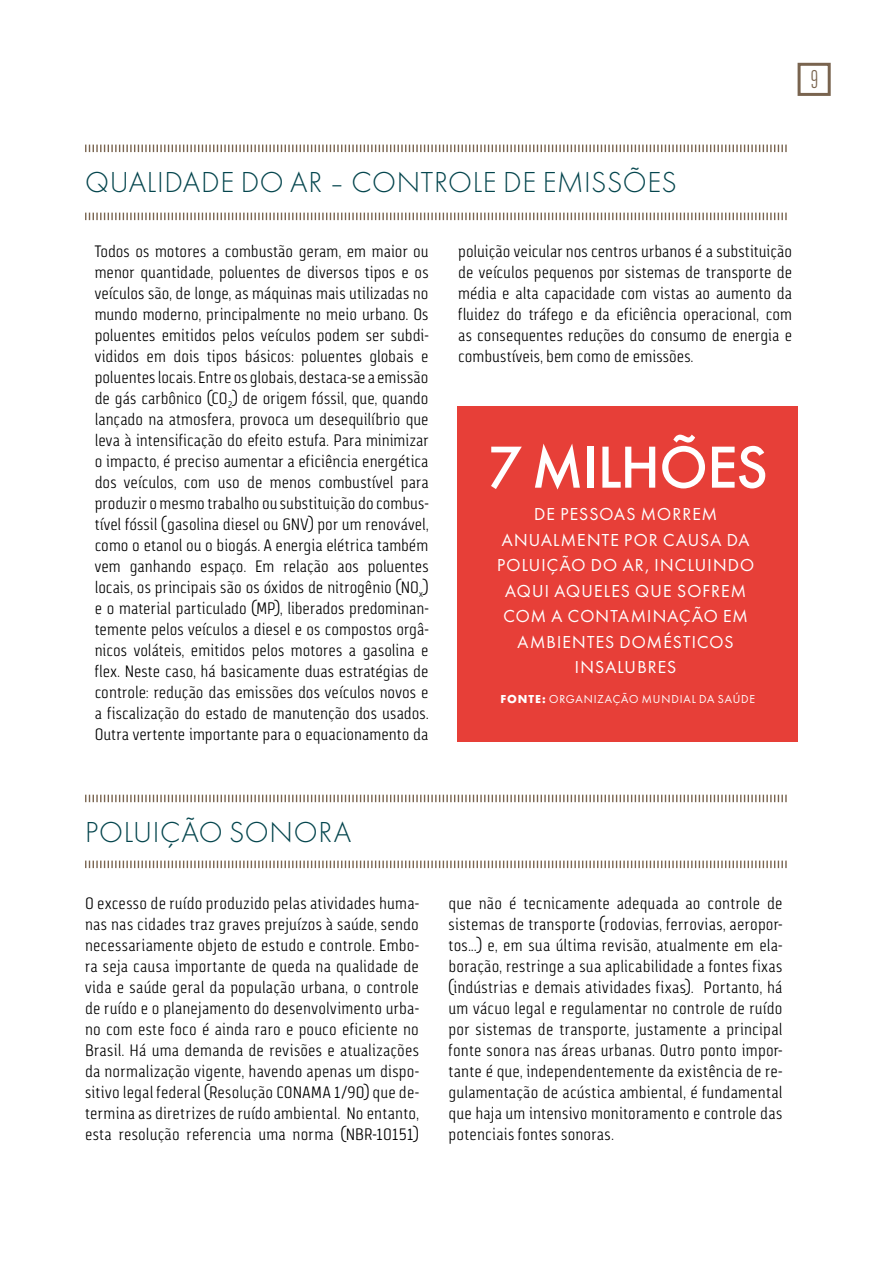
<style>
.page{position:relative;width:893px;height:1263px;background:#fff}
.page>*{position:absolute;margin:0;border:0;box-sizing:border-box;transform-origin:0 0}
.t1{font:500 61.5px "Futura";letter-spacing:-.02em;color:#fff}
.t2{font:300 30px "Futura";letter-spacing:.025em;color:#04454d}
.t3{font:300 22.5px "Titling Gothic FB Comp";color:#79644f}
.t4{font:18px/25.5px "Futura Boo";letter-spacing:.07em;color:#fff;text-align:center}
.Parágrafo_Base{font:300 16.5px/21px "Via Sans";letter-spacing:.01em;color:#000;text-align:justify}
.t5{font:12px "Futura Boo";letter-spacing:.075em;color:#fff}
.s1{font-family:"Futura";font-weight:700}
</style>
<div class="page">
<div style="left:798px;top:63px;width:33px;height:33px;border:3px solid #79644f"></div>
<div style="left:458px;top:406px;width:340px;height:335px;background:#e73f38"></div>
<svg style="left:85px;top:145px;width:702px;height:7px"></svg>
<svg style="left:85px;top:213px;width:702px;height:7px"></svg>
<svg style="left:85px;top:795px;width:702px;height:7px"></svg>
<svg style="left:85px;top:860px;width:702px;height:8px"></svg>
<h3 class="t3" style="left:811px;top:67px;width:8px">9</h3>
<p class="t2" style="left:85px;top:165px;width:593px">QUALIDADE DO AR – CONTROLE DE EMISSÕES</p>
<p class="Parágrafo_Base" style="left:95px;top:241px;width:335px">Todos os motores a combustão geram, em maior ou menor quantidade, poluentes de diversos tipos e os veículos são, de longe, as máquinas mais utilizadas no mundo moderno, principalmente no meio urbano. Os poluentes emitidos pelos veículos podem ser subdi&shy;vididos em dois tipos básicos: poluentes globais e poluentes locais. Entre os globais, destaca-se a emissão de gás carbônico (CO<sub>2</sub>) de origem fóssil, que, quando lançado na atmosfera, provoca um desequilíbrio que leva à intensificação do efeito estufa. Para minimizar o impacto, é preciso aumentar a eficiência energética dos veículos, com uso de menos combustível para produzir o mesmo trabalho ou substituição do combus&shy;tível fóssil (gasolina diesel ou GNV) por um renovável, como o etanol ou o biogás. A energia elétrica também vem ganhando espaço. Em relação aos poluentes locais, os principais são os óxidos de nitrogênio (NO<sub>x</sub>) e o material particulado (MP), liberados predominan&shy;temente pelos veículos a diesel e os compostos orgâ&shy;nicos voláteis, emitidos pelos motores a gasolina e flex. Neste caso, há basicamente duas estratégias de controle: redução das emissões dos veículos novos e a fiscalização do estado de manutenção dos usados.<br>Outra vertente importante para o equacionamento da</p>
<p class="Parágrafo_Base" style="left:458px;top:241px;width:335px">poluição veicular nos centros urbanos é a substituição de veículos pequenos por sistemas de transporte de média e alta capacidade com vistas ao aumento da fluidez do tráfego e da eficiência operacional, com as consequentes reduções do consumo de energia e combustíveis, bem como de emissões.</p>
<p class="t1" style="left:488px;top:431px;width:282px">7 MILHÕES</p>
<p class="t4" style="left:497px;top:502px;width:259px">DE PESSOAS MORREM<br>ANUALMENTE POR CAUSA DA<br>POLUIÇÃO DO AR, INCLUINDO<br>AQUI AQUELES QUE SOFREM<br>COM A CONTAMINAÇÃO EM<br>AMBIENTES DOMÉSTICOS<br>INSALUBRES</p>
<p class="t5" style="left:500px;top:692px;width:256px"><span class="s1">FONTE:</span> ORGANIZAÇÃO MUNDIAL DA SAÚDE</p>
<p class="t2" style="left:85px;top:815px;width:268px">POLUIÇÃO SONORA</p>
<p class="Parágrafo_Base" style="left:85px;top:893px;width:335px">O excesso de ruído produzido pelas atividades huma&shy;nas nas cidades traz graves prejuízos à saúde, sendo necessariamente objeto de estudo e controle. Embo&shy;ra seja causa importante de queda na qualidade de vida e saúde geral da população urbana, o controle de ruído e o planejamento do desenvolvimento urba&shy;no com este foco é ainda raro e pouco eficiente no Brasil. Há uma demanda de revisões e atualizações da normalização vigente, havendo apenas um dispo&shy;sitivo legal federal (Resolução CONAMA 1/90) que de&shy;termina as diretrizes de ruído ambiental. No entanto, esta resolução referencia uma norma (NBR-10151)</p>
<p class="Parágrafo_Base" style="left:449px;top:893px;width:335px">que não é tecnicamente adequada ao controle de sistemas de transporte (rodovias, ferrovias, aeropor&shy;tos...) e, em sua última revisão, atualmente em ela&shy;boração, restringe a sua aplicabilidade a fontes fixas (indústrias e demais atividades fixas). Portanto, há um vácuo legal e regulamentar no controle de ruído por sistemas de transporte, justamente a principal fonte sonora nas áreas urbanas. Outro ponto impor&shy;tante é que, independentemente da existência de re&shy;gulamentação de acústica ambiental, é fundamental que haja um intensivo monitoramento e controle das potenciais fontes sonoras.</p>
</div>
